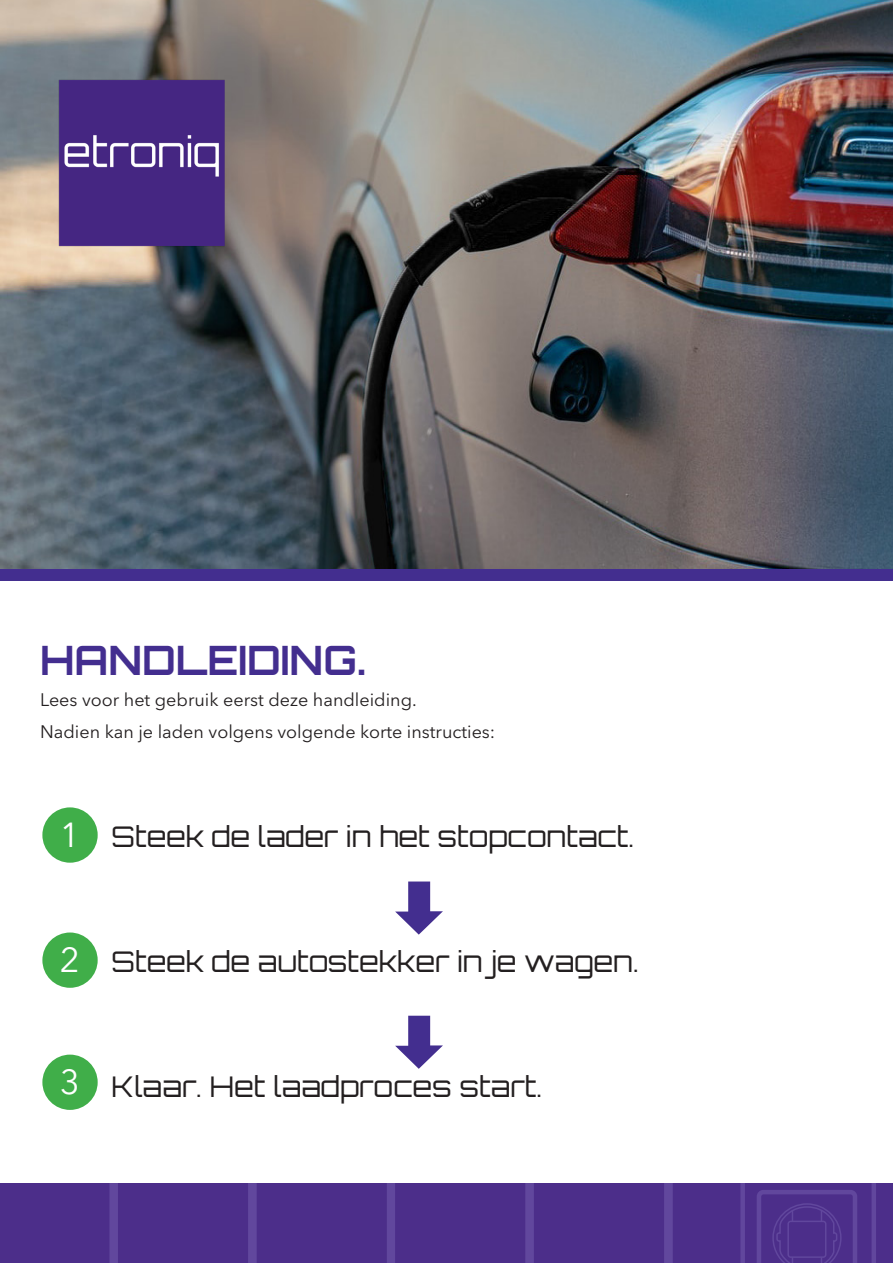
<style>
.page{position:relative;width:893px;height:1263px;background:#fff}
.page>*{position:absolute;margin:0;border:0;box-sizing:border-box;transform-origin:0 0}
.t1{font:700 40.5px "Orbitron";color:#432e8f}
.t2{font:34.5px "Avenir Next LT Pro";color:#fff}
.t3{font:28.5px "Orbitron";color:#231f20}
.t4{font:18px "Avenir Next LT Pro";color:#231f20}
</style>
<div class="page">
<img style="left:1px;top:0;width:892px;height:569px">
<svg style="left:395px;top:881px;width:48px;height:54px"></svg>
<svg style="left:395px;top:1015px;width:48px;height:54px"></svg>
<svg style="left:0;top:1183px;width:876px;height:80px;background:#4d308b"></svg>
<div style="left:0;top:569px;width:893px;height:11px;background:#432e8f"></div>
<img style="left:49px;top:69px;width:184px;height:187px">
<div style="left:42px;top:807px;width:56px;height:56px;background:#40ae49;border-radius:50%"></div>
<div style="left:42px;top:932px;width:56px;height:56px;background:#40ae49;border-radius:50%"></div>
<div style="left:42px;top:1054px;width:56px;height:56px;background:#40ae49;border-radius:50%"></div>
<p class="t1" style="left:40px;top:635px;width:327px">HANDLEIDING.</p>
<p class="t4" style="left:40px;top:689px;width:378px">Lees voor het gebruik eerst deze handleiding.</p>
<p class="t4" style="left:40px;top:721px;width:457px">Nadien kan je laden volgens volgende korte instructies:</p>
<p class="t2" style="left:60px;top:814px;width:22px">1</p>
<p class="t3" style="left:112px;top:820px;width:524px">Steek de lader in het stopcontact.</p>
<p class="t2" style="left:60px;top:939px;width:22px">2</p>
<p class="t3" style="left:112px;top:944px;width:529px">Steek de autostekker in je wagen.</p>
<p class="t2" style="left:60px;top:1061px;width:22px">3</p>
<p class="t3" style="left:112px;top:1069px;width:433px">Klaar. Het laadproces start.</p>
</div>
